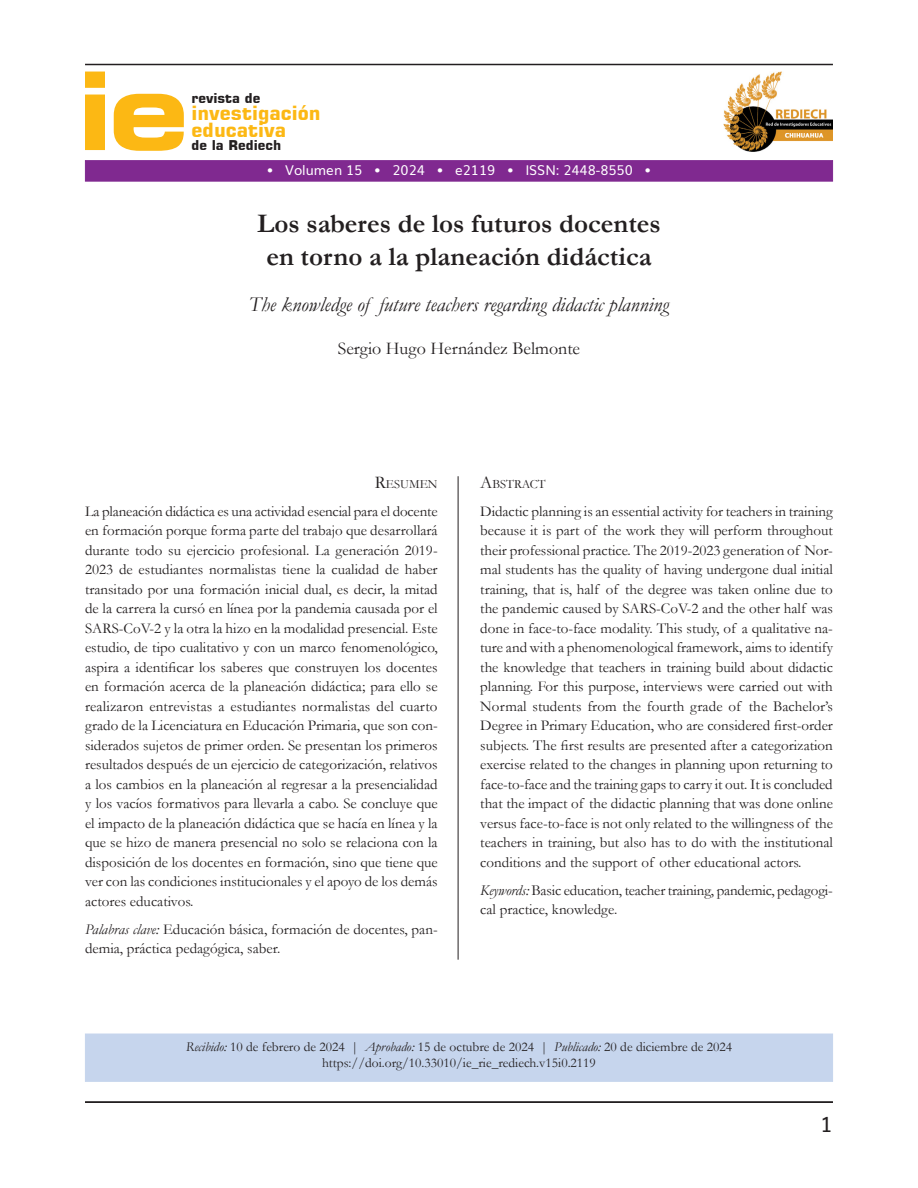
<style>
.page{position:relative;width:918px;height:1188px;background:#fff}
.page>*{position:absolute;margin:0;border:0;box-sizing:border-box;transform-origin:0 0}
.t1{font:700 expanded 108px "Square 721 BT";color:#fcb814}
.Titulo{font:700 27px "Garamond";color:#231f20}
.t2{font:italic 21px "Garamond";color:#231f20}
.t3{font:21px "Muli";color:#231f20}
.t4{font:700 19.5px "Square 721 BT";color:#fcb814}
.Autores-Credito{font:18px "Garamond";color:#231f20}
.Resumen{font:15px/19.5px "Garamond";color:#231f20;text-align:justify}
.Resumen-Abstract{font:15px/19.5px "Garamond";color:#231f20;text-align:justify}
.Fechas-DOI{font:13.5px "Garamond";color:#231f20}
.t5{font:13.5px "Muli";color:#fff}
.t6{font:700 13.5px "Square 721 BT";color:#231f20}
.Titulo_Resumen{font:12.6px "Garamond";color:#231f20}
.s1{font-size:18px}
.s2{font-style:italic}
</style>
<div class="page">
<hr style="left:458px;top:476px;width:1px;height:484px;background:#231f20">
<hr style="left:85px;top:1101px;width:748px;height:2px;background:#231f20">
<div style="left:85px;top:1034px;width:748px;height:48px;background:#c6d5ed"></div>
<div style="left:85px;top:160px;width:748px;height:22px;background:#802990;border:1px solid #802990"></div>
<img style="left:724px;top:71px;width:109px;height:80px">
<hr style="left:85px;top:64px;width:748px;height:1px;background:#231f20">
<p class="t1" style="left:77px;top:46px;width:115px">ie</p>
<p class="t6" style="left:192px;top:90px;width:70px">revista de</p>
<p class="t4" style="left:192px;top:101px;width:131px">investigación</p>
<p class="t4" style="left:192px;top:118px;width:96px">educativa</p>
<p class="t6" style="left:192px;top:137px;width:91px">de la Rediech</p>
<p class="t5" style="left:267px;top:159px;width:386px">• Volumen 15 • 2024 • e2119 • ISSN: 2448-8550 •</p>
<p class="Titulo" style="left:257px;top:205px;width:405px">Los saberes de los futuros docentes</p>
<p class="Titulo" style="left:266px;top:238px;width:387px">en torno a la planeación didáctica</p>
<p class="t2" style="left:249px;top:290px;width:422px">The knowledge of future teachers regarding didactic planning</p>
<p class="Autores-Credito" style="left:338px;top:336px;width:244px">Sergio Hugo Hernández Belmonte</p>
<p class="Titulo_Resumen" style="left:375px;top:476px;width:64px"><span class="s1">R</span>ESUMEN</p>
<p class="Resumen" style="left:85px;top:501px;width:354px">La planeación didáctica es una actividad esencial para el docente en formación porque forma parte del trabajo que desarrollará durante todo su ejercicio profesional. La generación 2019- 2023 de estudiantes normalistas tiene la cualidad de haber transitado por una formación inicial dual, es decir, la mitad de la carrera la cursó en línea por la pandemia causada por el SARS-CoV-2 y la otra la hizo en la modalidad presencial. Este estudio, de tipo cualitativo y con un marco fenomenológico, aspira a identificar los saberes que construyen los docentes en formación acerca de la planeación didáctica; para ello se realizaron entrevistas a estudiantes normalistas del cuarto grado de la Licenciatura en Educación Primaria, que son con&shy;siderados sujetos de primer orden. Se presentan los primeros resultados después de un ejercicio de categorización, relativos a los cambios en la planeación al regresar a la presencialidad y los vacíos formativos para llevarla a cabo. Se concluye que el impacto de la planeación didáctica que se hacía en línea y la que se hizo de manera presencial no solo se relaciona con la disposición de los docentes en formación, sino que tiene que ver con las condiciones institucionales y el apoyo de los demás actores educativos.</p>
<p class="Resumen" style="left:85px;top:919px;width:354px"><span class="s2">Palabras clave:</span> Educación básica, formación de docentes, pan&shy;demia, práctica pedagógica, saber.</p>
<p class="Titulo_Resumen" style="left:480px;top:476px;width:67px"><span class="s1">A</span>BSTRACT</p>
<p class="Resumen-Abstract" style="left:480px;top:501px;width:354px">Didactic planning is an essential activity for teachers in training because it is part of the work they will perform throughout their professional practice. The 2019-2023 generation of Nor&shy;mal students has the quality of having undergone dual initial training, that is, half of the degree was taken online due to the pandemic caused by SARS-CoV-2 and the other half was done in face-to-face modality. This study, of a qualitative na&shy;ture and with a phenomenological framework, aims to identify the knowledge that teachers in training build about didactic planning. For this purpose, interviews were carried out with Normal students from the fourth grade of the Bachelor’s Degree in Primary Education, who are considered first-order subjects. The first results are presented after a categorization exercise related to the changes in planning upon returning to face-to-face and the training gaps to carry it out. It is concluded that the impact of the didactic planning that was done online versus face-to-face is not only related to the willingness of the teachers in training, but also has to do with the institutional conditions and the support of other educational actors.</p>
<p class="Resumen-Abstract" style="left:480px;top:880px;width:354px"><span class="s2">Keywords:</span> Basic education, teacher training, pandemic, pedagogi&shy;cal practice, knowledge.</p>
<p class="Fechas-DOI" style="left:186px;top:1038px;width:548px"><span class="s2">Recibido:</span> 10 de febrero de 2024 | <span class="s2">Aprobado:</span> 15 de octubre de 2024 | <span class="s2">Publicado:</span> 20 de diciembre de 2024</p>
<p class="Fechas-DOI" style="left:322px;top:1054px;width:275px">https://doi.org/10.33010/ie_rie_rediech.v15i0.2119</p>
<p class="t3" style="left:820px;top:1107px;width:14px">1</p>
</div>
